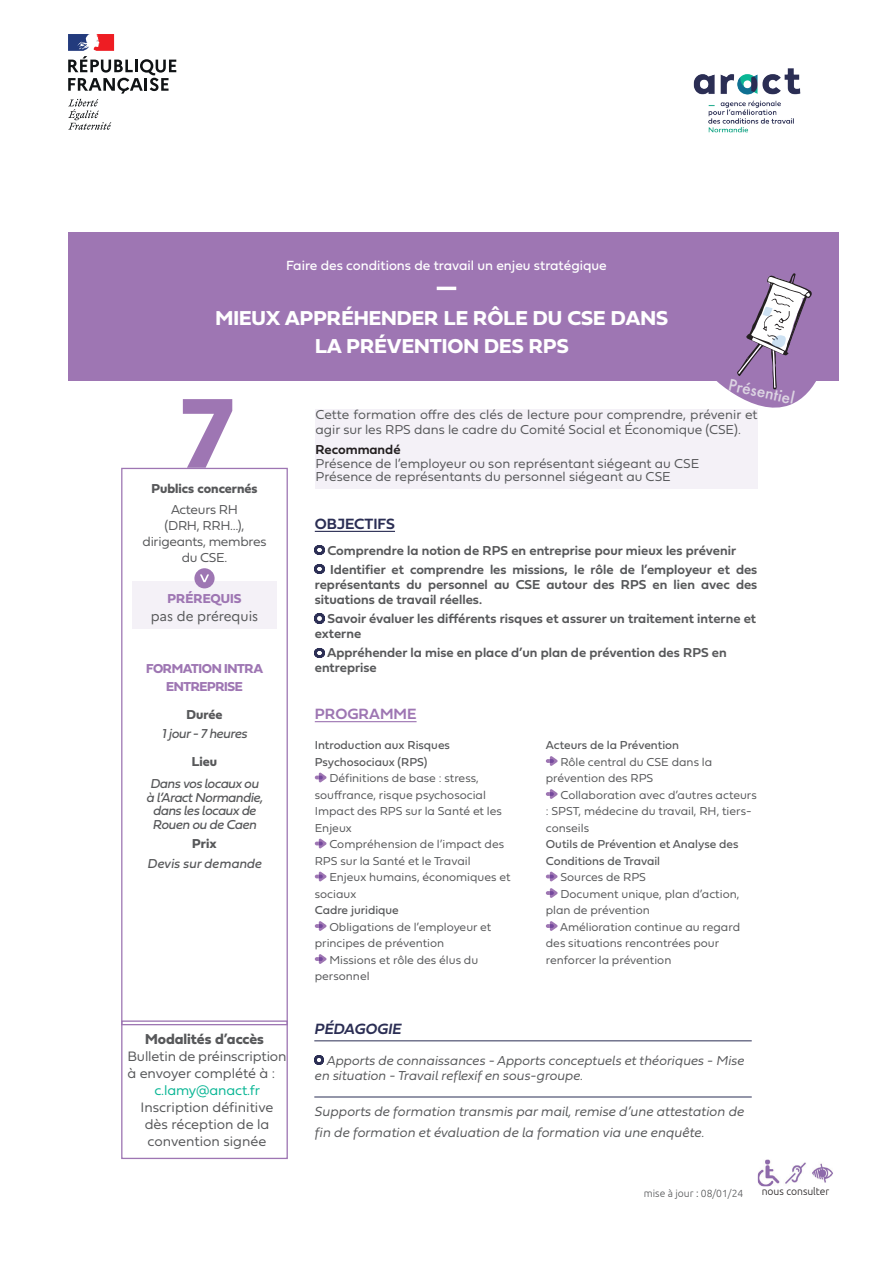
<style>
.page{position:relative;width:893px;height:1263px;background:#fff}
.page>*{position:absolute;margin:0;border:0;box-sizing:border-box;transform-origin:0 0}
.t1{font:103.5px "Fieldwork Geo Bold";color:#9e76b3}
.t2{font:21px/28.5px "Fieldwork Geo Bold";color:#fff;text-align:center}
.t3{font:500 15.6px "Futura";color:rgb(241 243 242/.75)}
.t4{font:15.6px "Fieldwork Geo Demibold";color:#2b2e54}
.t5{font:15.6px "Fieldwork Geo Demibold";color:#9e76b3}
.t6{font:italic 600 15.6px "Fieldwork";color:#2b2e54}
.t7{font:15px "Fieldwork Geo Bold";color:#57585a}
.t8{font:14.25px/17.1px "Fieldwork Geo Light";color:#57585a}
.t9{font:14.25px "Fieldwork Geo Light";letter-spacing:-.01em;color:#09b695}
.t10{font:italic 300 13.8px/20.7px "Fieldwork";letter-spacing:-.01em;color:#57585a}
.t11{font:13.8px "Fieldwork Geo Regular";color:#fff}
.t12{font:13.5px/15px "Fieldwork Geo Demibold";color:#57585a}
.t13{font:13.5px/15px "Fieldwork Geo Light";color:#57585a}
.t14{font:italic 300 13.5px/15px "Fieldwork";letter-spacing:-.01em;color:#57585a}
.t15{font:italic 13.5px/13.5px "Fieldwork";letter-spacing:-.03em;color:#57585a;text-align:center}
.t16{font:13.5px/16.2px "Fieldwork Geo Light";letter-spacing:-.02em;color:#57585a;text-align:center}
.t17{font:13.5px "Fieldwork Geo Bold";color:#57585a}
.t18{font:13.5px/18px "Fieldwork Geo Bold";letter-spacing:-.03em;color:#9e76b3;text-align:center}
.t19{font:italic 13.5px "Fieldwork";color:#57585a}
.t20{font:13.5px "Marianne";color:#57585a}
.t21{font:13.5px "Fieldwork Geo Demibold";color:#231f20}
.t22{font:13.5px "Fieldwork Geo Bold";color:#9e76b3}
.t23{font:12px/16.5px "Fieldwork Geo Light";color:#57585a}
.t24{font:12px/16.5px "Fieldwork Geo Regular";color:#57585a}
.t25{font:300 10.35px "Ubuntu";color:#57585a}
.t26{font:300 10.35px "Ubuntu";color:#231f20}
</style>
<div class="page">
<div style="left:68px;top:232px;width:771px;height:149px;background:#9e76b3"></div>
<hr style="left:437px;top:287px;width:19px;height:3px;background:#fff">
<img style="left:758px;top:1159px;width:75px;height:27px">
<img style="left:693px;top:68px;width:108px;height:65px">
<svg style="left:68px;top:34px;width:108px;height:96px"></svg>
<svg style="left:691px;top:273px;width:125px;height:137px"></svg>
<div style="left:132px;top:581px;width:145px;height:47px;background:#f4f1f7"></div>
<div style="left:121px;top:468px;width:167px;height:557px;border:1px solid #9e76b3"></div>
<div style="left:194px;top:568px;width:21px;height:20px;background:#9e76b3;border-radius:50%"></div>
<svg style="left:200px;top:574px;width:9px;height:8px"></svg>
<hr style="left:315px;top:531px;width:80px;height:1px;background:#2b2e54">
<svg style="left:315px;top:545px;width:9px;height:10px"></svg>
<svg style="left:315px;top:565px;width:9px;height:9px"></svg>
<svg style="left:315px;top:614px;width:9px;height:9px"></svg>
<svg style="left:315px;top:648px;width:9px;height:9px"></svg>
<hr style="left:315px;top:721px;width:102px;height:1px;background:#9e76b3">
<svg style="left:315px;top:772px;width:12px;height:11px"></svg>
<svg style="left:315px;top:838px;width:12px;height:11px"></svg>
<svg style="left:315px;top:871px;width:12px;height:11px"></svg>
<svg style="left:315px;top:921px;width:12px;height:10px"></svg>
<svg style="left:315px;top:954px;width:12px;height:10px"></svg>
<svg style="left:546px;top:756px;width:12px;height:10px"></svg>
<svg style="left:546px;top:789px;width:12px;height:10px"></svg>
<svg style="left:546px;top:871px;width:12px;height:11px"></svg>
<svg style="left:546px;top:888px;width:12px;height:10px"></svg>
<svg style="left:546px;top:921px;width:12px;height:10px"></svg>
<div style="left:315px;top:410px;width:443px;height:79px;background:#f4f1f7"></div>
<hr style="left:314px;top:1040px;width:438px;height:1px;background:#2b2e54">
<hr style="left:314px;top:1096px;width:438px;height:1px;background:#2b2e54">
<svg style="left:314px;top:1055px;width:10px;height:10px"></svg>
<div style="left:121px;top:1020px;width:167px;height:139px;border:1px solid #9e76b3"></div>
<p class="t11" style="left:286px;top:255px;width:322px">Faire des conditions de travail un enjeu stratégique</p>
<h2 class="t2" style="left:216px;top:302px;width:454px">MIEUX APPRÉHENDER LE RÔLE DU CSE DANS<br>LA PRÉVENTION DES RPS</h2>
<h1 class="t1" style="left:181px;top:352px;width:54px">7</h1>
<p class="t16" style="left:143px;top:500px;width:125px">Acteurs RH<br>(DRH, RRH…), dirigeants, membres du CSE.</p>
<p class="t22" style="left:168px;top:588px;width:75px">PRÉREQUIS</p>
<p class="t20" style="left:151px;top:608px;width:109px">pas de prérequis</p>
<p class="t18" style="left:146px;top:659px;width:119px">FORMATION INTRA<br>ENTREPRISE</p>
<p class="t17" style="left:186px;top:704px;width:37px">Durée</p>
<p class="t15" style="left:162px;top:726px;width:87px">1 jour - 7 heures</p>
<p class="t17" style="left:192px;top:751px;width:27px">Lieu</p>
<p class="t15" style="left:146px;top:776px;width:118px">Dans vos locaux ou à l’Aract Normandie, dans les locaux de<br>Rouen ou de Caen</p>
<p class="t17" style="left:192px;top:833px;width:26px">Prix</p>
<p class="t19" style="left:147px;top:853px;width:116px">Devis sur demande</p>
<p class="t17" style="left:151px;top:478px;width:108px">Publics concernés</p>
<p class="t7" style="left:145px;top:1027px;width:120px">Modalités d’accès</p>
<p class="t8" style="left:127px;top:1047px;width:161px">Bulletin de préinscription à envoyer complété à :</p>
<p class="t9" style="left:154px;top:1079px;width:107px">c.lamy@anact.fr</p>
<p class="t8" style="left:141px;top:1098px;width:134px">Inscription définitive dès réception de la convention signée</p>
<h3 class="t3" style="left:731px;top:374px;width:69px;rotate:12deg">Présentiel</h3>
<p class="t13" style="left:315px;top:406px;width:444px">Cette formation offre des clés de lecture pour comprendre, prévenir et agir sur les RPS dans le cadre du Comité Social et Économique (CSE).</p>
<p class="t21" style="left:315px;top:439px;width:87px">Recommandé</p>
<p class="t13" style="left:315px;top:456px;width:385px;line-height:13.2px">Présence de l’employeur ou son représentant siégeant au CSE<br>Présence de représentants du personnel siégeant au CSE</p>
<h3 class="t4" style="left:315px;top:511px;width:82px">OBJECTIFS</h3>
<p class="t12" style="left:327px;top:540px;width:431px;line-height:19.2px">Comprendre la notion de RPS en entreprise pour mieux les prévenir<br>Identifier et comprendre les missions, le rôle de l’employeur et des</p>
<p class="t12" style="left:315px;top:576px;width:444px">représentants du personnel au CSE autour des RPS en lien avec des situations de travail réelles.</p>
<p class="t12" style="left:315px;top:611px;width:443px;text-indent:13px">Savoir évaluer les différents risques et assurer un traitement interne et externe</p>
<p class="t12" style="left:315px;top:645px;width:413px;text-indent:12px">Appréhender la mise en place d’un plan de prévention des RPS en entreprise</p>
<h3 class="t5" style="left:315px;top:701px;width:103px">PROGRAMME</h3>
<p class="t24" style="left:315px;top:737px;width:137px">Introduction aux Risques<br>Psychosociaux (RPS)</p>
<p class="t23" style="left:315px;top:769px;width:189px;text-indent:15px">Définitions de base : stress, souffrance, risque psychosocial<br>Impact des RPS sur la Santé et les<br>Enjeux</p>
<p class="t23" style="left:315px;top:835px;width:191px;text-indent:15px">Compréhension de l’impact des<br>RPS sur la Santé et le Travail</p>
<p class="t23" style="left:315px;top:868px;width:197px;text-indent:15px">Enjeux humains, économiques et sociaux</p>
<p class="t24" style="left:315px;top:902px;width:86px">Cadre juridique</p>
<p class="t23" style="left:315px;top:918px;width:178px;text-indent:15px">Obligations de l’employeur et principes de prévention</p>
<p class="t23" style="left:315px;top:951px;width:165px;text-indent:15px">Missions et rôle des élus du personnel</p>
<p class="t24" style="left:546px;top:737px;width:135px">Acteurs de la Prévention</p>
<p class="t23" style="left:546px;top:753px;width:168px;text-indent:15px">Rôle central du CSE dans la prévention des RPS</p>
<p class="t23" style="left:546px;top:786px;width:213px;text-indent:15px">Collaboration avec d’autres acteurs : SPST, médecine du travail, RH, tiers&shy;conseils</p>
<p class="t24" style="left:546px;top:836px;width:194px">Outils de Prévention et Analyse des<br>Conditions de Travail</p>
<p class="t23" style="left:560px;top:868px;width:87px">Sources de RPS</p>
<p class="t23" style="left:560px;top:885px;width:180px">Document unique, plan d’action,</p>
<p class="t23" style="left:546px;top:901px;width:106px">plan de prévention</p>
<p class="t23" style="left:560px;top:918px;width:182px">Amélioration continue au regard</p>
<p class="t23" style="left:546px;top:934px;width:175px">des situations rencontrées pour</p>
<p class="t23" style="left:546px;top:951px;width:127px">renforcer la prévention</p>
<h3 class="t6" style="left:314px;top:1016px;width:88px">PÉDAGOGIE</h3>
<p class="t14" style="left:314px;top:1052px;width:431px;text-indent:12px">Apports de connaissances - Apports conceptuels et théoriques - Mise en situation - Travail reflexif en sous-groupe.</p>
<p class="t10" style="left:314px;top:1100px;width:431px">Supports de formation transmis par mail, remise d’une attestation de fin de formation et évaluation de la formation via une enquête.</p>
<p class="t25" style="left:644px;top:1187px;width:101px">mise à jour : 08/01/24</p>
<p class="t26" style="left:762px;top:1185px;width:69px">nous consulter</p>
</div>
